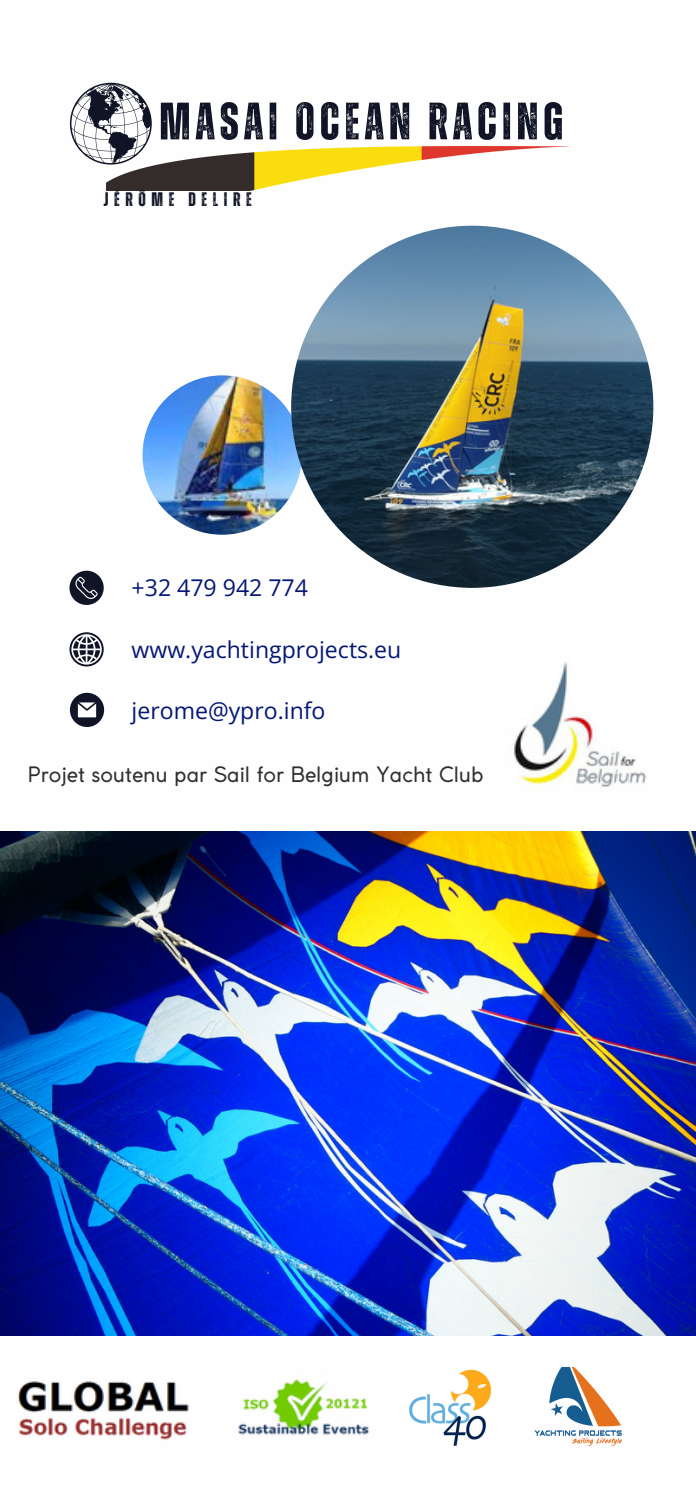
<style>
.page{position:relative;width:696px;height:1489px;background:#fff}
.page>*{position:absolute;margin:0;border:0;box-sizing:border-box;transform-origin:0 0}
.t1{font:700 52.5px "Zuume Rough";letter-spacing:.095em;color:#111426}
.t2{font:23.1px "Open Sans";color:#051775}
.t3{font:21px "Coco Gothic";color:#2e2f31}
.t4{font:700 19.6px "Zuume Rough";letter-spacing:.29em;color:#111426}
</style>
<div class="page">
<img style="left:0;top:831px;width:696px;height:504px">
<svg style="left:69px;top:570px;width:35px;height:35px"></svg>
<svg style="left:69px;top:632px;width:35px;height:34px"></svg>
<svg style="left:70px;top:693px;width:34px;height:34px"></svg>
<img style="left:238px;top:1379px;width:131px;height:56px">
<img style="left:17px;top:1381px;width:172px;height:59px">
<img style="left:409px;top:1369px;width:83px;height:77px">
<img style="left:514px;top:662px;width:133px;height:125px">
<img style="left:534px;top:1366px;width:88px;height:81px">
<img style="left:106px;top:146px;width:462px;height:45px">
<svg style="left:70px;top:83px;width:81px;height:81px"></svg>
<img style="left:142px;top:375px;width:160px;height:160px;border-radius:50%">
<img style="left:291px;top:226px;width:362px;height:362px;border-radius:50%">
<p class="t1" style="left:159px;top:97px;width:405px">MASAI OCEAN RACING</p>
<p class="t4" style="left:104px;top:190px;width:149px">JÉRÔME DELIRE</p>
<h2 class="t2" style="left:132px;top:571px;width:178px">+32 479 942 774</h2>
<p class="t2" style="left:132px;top:633px;width:271px">www.yachtingprojects.eu</p>
<h2 class="t2" style="left:132px;top:694px;width:195px">jerome@ypro.info</h2>
<h2 class="t3" style="left:28px;top:766px;width:457px">Projet soutenu par Sail for Belgium Yacht Club</h2>
</div>
